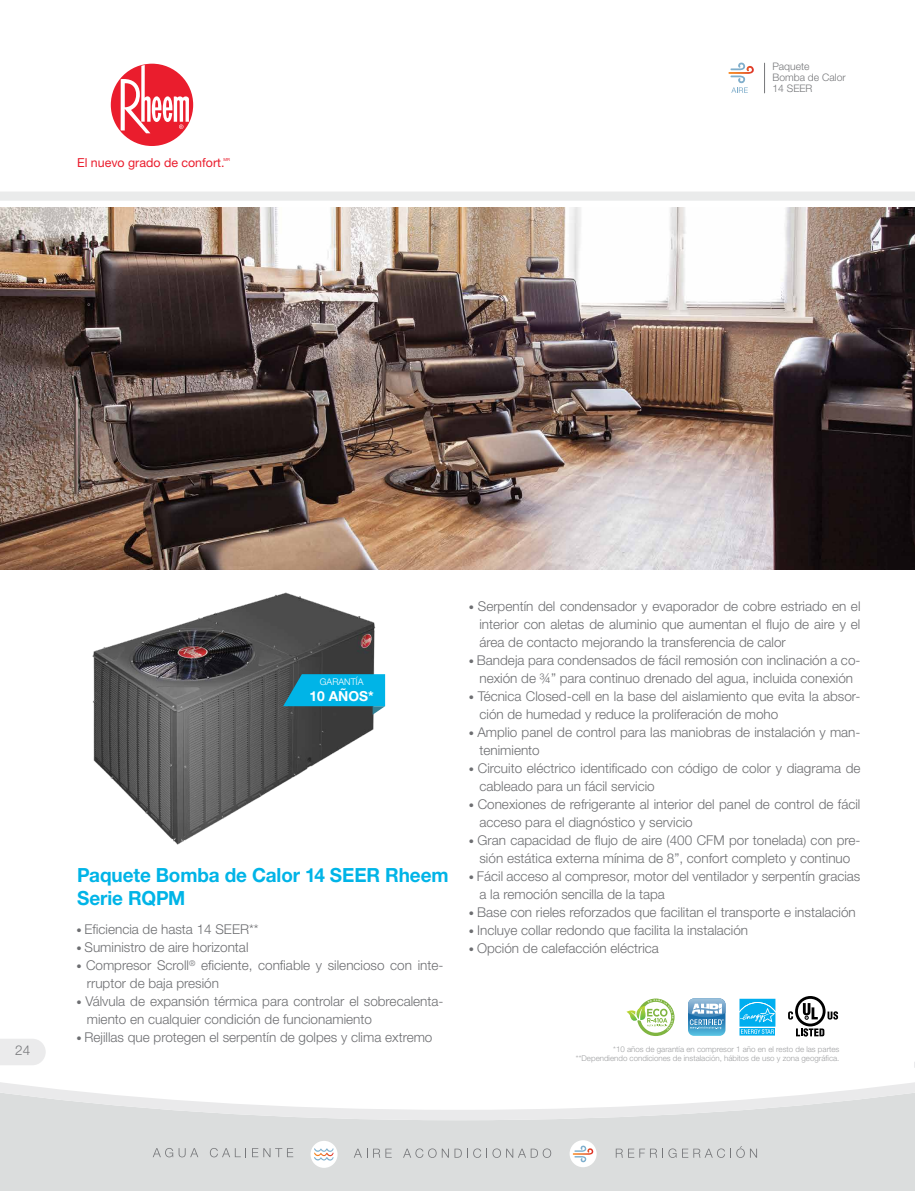
<style>
.page{position:relative;width:915px;height:1191px;background:#fff}
.page>*{position:absolute;margin:0;border:0;box-sizing:border-box;transform-origin:0 0}
.t1{font:700 19.5px/23.4px "Helvetica Neue LT Std";letter-spacing:-.005em;color:#00b4e7}
.t2{font:700 13.8px "Rheem Sans";color:#fff}
.t3{font:300 13.5px/18px "Helvetica Neue LT Std";color:#6d6e71}
.t4{font:300 13.5px "Rheem Sans";color:#76777a}
.t5{font:12.45px "Helvetica Neue LT Std";color:#ea1d2d}
.t6{font:300 10.35px/10.6px "Helvetica Neue LT Std";color:#76777a}
.t7{font:300 9.15px "Rheem Sans";color:#fff}
.t8{font:300 7.95px/9.4px "Helvetica Neue LT Std";color:#9fa0a2;text-align:right}
.t9{font:4.2px "Helvetica Neue LT Std";color:#ea1d2d}
.t10{font:300 2.7px "Rheem Sans";color:#fff}
.s1{font-size:10.5px}
</style>
<div class="page">
<svg style="left:0;top:1039px;width:46px;height:26px"></svg>
<div style="left:111px;top:64px;width:82px;height:82px;background:#ea1d2d;border-radius:50%"></div>
<svg style="left:121px;top:65px;width:68px;height:68px"></svg>
<hr style="left:764px;top:63px;width:1px;height:30px;background:#76777a">
<svg style="left:728px;top:62px;width:26px;height:31px"></svg>
<div style="left:0;top:191px;width:914px;height:10px;background:#eaebeb"></div>
<div style="left:0;top:1120px;width:914px;height:71px;background:#dbdddd"></div>
<svg style="left:0;top:1082px;width:914px;height:38px"></svg>
<div style="left:569px;top:1140px;width:27px;height:27px;background:#fff;border-radius:50%"></div>
<svg style="left:572px;top:1145px;width:21px;height:17px"></svg>
<div style="left:310px;top:1140px;width:27px;height:27px;background:#fff;border-radius:50%"></div>
<svg style="left:314px;top:1148px;width:19px;height:13px"></svg>
<svg style="left:153px;top:1148px;width:45px;height:9px"></svg>
<svg style="left:210px;top:1148px;width:36px;height:9px"></svg>
<svg style="left:252px;top:1148px;width:41px;height:9px"></svg>
<svg style="left:353px;top:1148px;width:14px;height:9px"></svg>
<svg style="left:373px;top:1148px;width:18px;height:9px"></svg>
<svg style="left:403px;top:1148px;width:45px;height:9px"></svg>
<svg style="left:454px;top:1148px;width:7px;height:9px"></svg>
<svg style="left:467px;top:1148px;width:84px;height:9px"></svg>
<svg style="left:615px;top:1148px;width:109px;height:9px"></svg>
<svg style="left:730px;top:1146px;width:26px;height:11px"></svg>
<img style="left:92px;top:592px;width:294px;height:253px">
<img style="left:0;top:208px;width:914px;height:362px">
<svg style="left:796px;top:1028px;width:28px;height:8px"></svg>
<svg style="left:827px;top:1011px;width:10px;height:8px"></svg>
<svg style="left:794px;top:996px;width:31px;height:30px"></svg>
<svg style="left:797px;top:998px;width:25px;height:25px"></svg>
<svg style="left:802px;top:1003px;width:15px;height:16px"></svg>
<svg style="left:788px;top:1011px;width:4px;height:8px"></svg>
<svg style="left:739px;top:998px;width:37px;height:38px"></svg>
<svg style="left:688px;top:998px;width:37px;height:37px"></svg>
<svg style="left:626px;top:998px;width:48px;height:38px"></svg>
<svg style="left:283px;top:674px;width:102px;height:40px;background:#1497bd"></svg>
<p class="t5" style="left:77px;top:155px;width:149px">El nuevo grado de confort.</p>
<p class="t9" style="left:223px;top:157px;width:8px">MR</p>
<p class="t6" style="left:772px;top:61px;width:75px">Paquete<br>Bomba de Calor<br>14 SEER</p>
<p class="t4" style="left:15px;top:1042px;width:17px">24</p>
<p class="t7" style="left:319px;top:676px;width:45px">GARANTÍA</p>
<p class="t2" style="left:309px;top:687px;width:66px">10 AÑOS*</p>
<h1 class="t1" style="left:77px;top:862px;width:373px">Paquete Bomba de Calor 14 SEER Rheem<br>Serie RQPM</h1>
<p class="t3" style="left:76px;top:920px;width:183px"><span class="s1">•</span> Eficiencia de hasta 14 SEER**</p>
<p class="t3" style="left:76px;top:938px;width:173px"><span class="s1">•</span> Suministro de aire horizontal</p>
<p class="t3" style="left:87px;top:956px;width:358px;text-indent:-10px"><span class="s1">•</span> Compresor Scroll<sup>®</sup> eficiente, confiable y silencioso con inte&shy;rruptor de baja presión</p>
<p class="t3" style="left:87px;top:992px;width:358px;text-indent:-11px"><span class="s1">•</span> Válvula de expansión térmica para controlar el sobrecalenta&shy;miento en cualquier condición de funcionamiento</p>
<p class="t3" style="left:76px;top:1028px;width:357px"><span class="s1">•</span> Rejillas que protegen el serpentín de golpes y clima extremo</p>
<p class="t3" style="left:479px;top:597px;width:382px;text-align:justify;text-indent:-10px"><span class="s1">•</span> Serpentín del condensador y evaporador de cobre estriado en el interior con aletas de aluminio que aumentan el flujo de aire y el área de contacto mejorando la transferencia de calor</p>
<p class="t3" style="left:469px;top:651px;width:393px;text-align:center"><span class="s1">•</span> Bandeja para condensados de fácil remosión con inclinación a co&shy;nexión de ¾” para continuo drenado del agua, incluida conexión</p>
<p class="t3" style="left:479px;top:687px;width:382px;text-indent:-10px"><span class="s1">•</span> Técnica Closed-cell en la base del aislamiento que evita la absor&shy;ción de humedad y reduce la proliferación de moho</p>
<p class="t3" style="left:479px;top:723px;width:382px;text-indent:-11px"><span class="s1">•</span> Amplio panel de control para las maniobras de instalación y man&shy;tenimiento</p>
<p class="t3" style="left:479px;top:759px;width:382px;text-indent:-10px"><span class="s1">•</span> Circuito eléctrico identificado con código de color y diagrama de cableado para un fácil servicio</p>
<p class="t3" style="left:479px;top:795px;width:382px;text-indent:-11px"><span class="s1">•</span> Conexiones de refrigerante al interior del panel de control de fácil acceso para el diagnóstico y servicio</p>
<p class="t3" style="left:469px;top:831px;width:393px;text-align:center"><span class="s1">•</span> Gran capacidad de flujo de aire (400 CFM por tonelada) con pre&shy;sión estática externa mínima de 8”, confort completo y continuo</p>
<p class="t3" style="left:479px;top:867px;width:382px;text-indent:-10px"><span class="s1">•</span> Fácil acceso al compresor, motor del ventilador y serpentín gracias a la remoción sencilla de la tapa</p>
<p class="t3" style="left:469px;top:903px;width:388px"><span class="s1">•</span> Base con rieles reforzados que facilitan el transporte e instalación</p>
<p class="t3" style="left:469px;top:921px;width:281px"><span class="s1">•</span> Incluye collar redondo que facilita la instalación</p>
<p class="t3" style="left:469px;top:939px;width:191px"><span class="s1">•</span> Opción de calefacción eléctrica</p>
<p class="t10" style="left:721px;top:1018px;width:4px">®</p>
<p class="t8" style="left:575px;top:1044px;width:265px">*10 años de garantía en compresor 1 año en el resto de las partes **Dependiendo condiciones de instalación, hábitos de uso y zona geográfica.</p>
</div>
